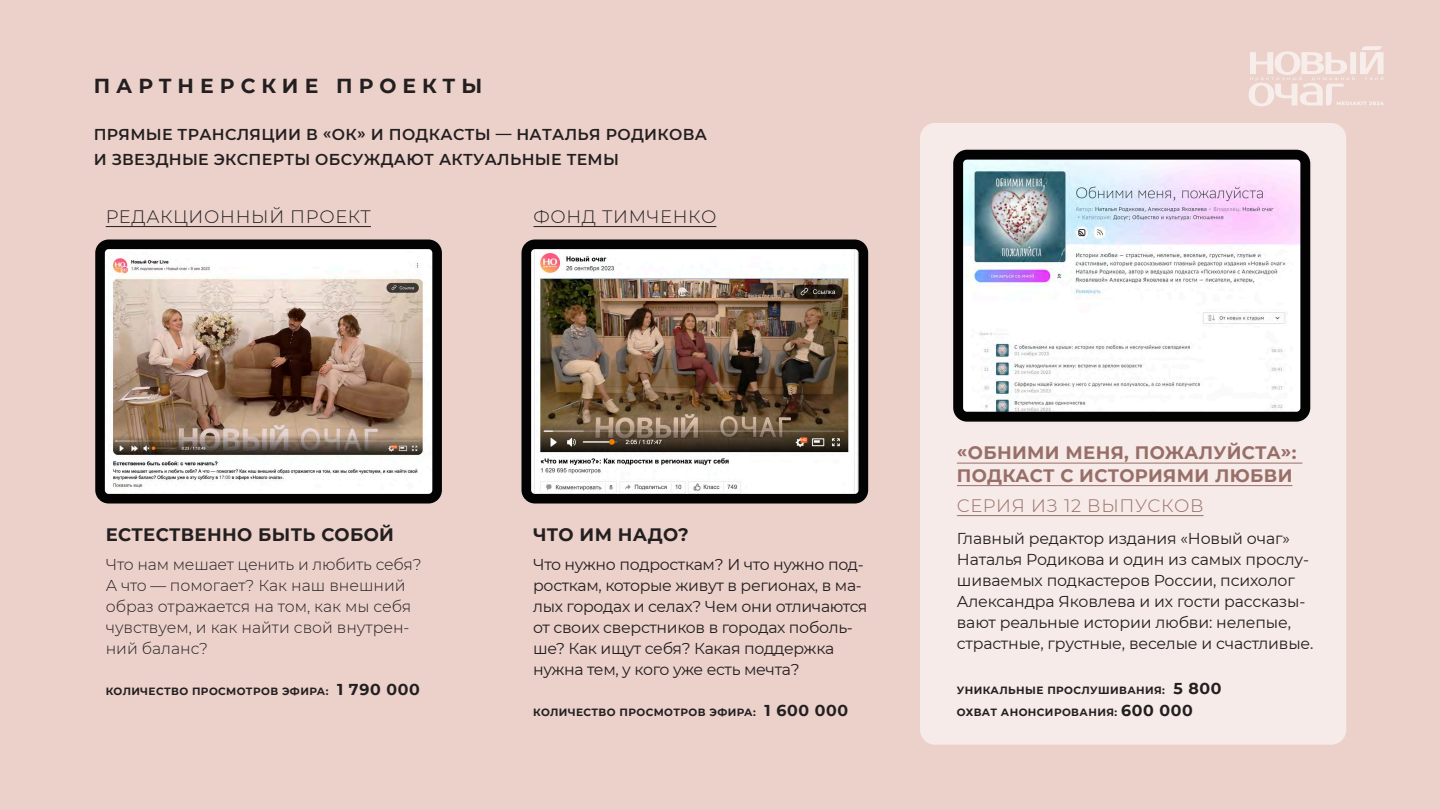
<style>
.page{position:relative;width:1440px;height:810px;background:#ebd1ca}
.page>*{position:absolute;margin:0;border:0;box-sizing:border-box;transform-origin:0 0}
.t1{font:700 20.25px "Montserrat";letter-spacing:.3em;color:#231f20}
.t2{font:700 18px/22.5px "Montserrat";letter-spacing:.02em;color:#986f68}
.t3{font:700 18px "Montserrat";letter-spacing:.02em;color:#231f20}
.t4{font:300 18px "Montserrat";letter-spacing:.04em;color:#231f20}
.t5{font:300 18px "Montserrat";letter-spacing:.04em;color:#986f68}
.t6{font:15.75px/21px "Montserrat";letter-spacing:-.02em;color:#231f20}
.t7{font:300 15.75px/21px "Montserrat";color:#231f20}
.t8{font:600 15.75px/25.5px "Montserrat";letter-spacing:.02em;color:#231f20}
.t9{font:700 10.5px "Montserrat";letter-spacing:.04em;color:#231f20}
.s1{font-size:15.75px}
</style>
<div class="page">
<img style="left:95px;top:240px;width:347px;height:264px">
<hr style="left:534px;top:226px;width:182px;height:1px;background:#231f20">
<div style="left:920px;top:123px;width:426px;height:622px;background:#f6ebe8;border-radius:15px"></div>
<svg style="left:953px;top:150px;width:357px;height:272px;background:#c9c9d0"></svg>
<hr style="left:957px;top:463px;width:345px;height:1px;background:#986f68">
<hr style="left:957px;top:485px;width:335px;height:1px;background:#986f68">
<hr style="left:957px;top:515px;width:247px;height:1px;background:#986f68">
<img style="left:522px;top:240px;width:346px;height:264px">
<svg style="left:1249px;top:46px;width:135px;height:60px"></svg>
<hr style="left:106px;top:226px;width:265px;height:1px;background:#231f20">
<p class="t1" style="left:94px;top:71px;width:390px">ПАРТНЕРСКИЕ ПРОЕКТЫ</p>
<p class="t8" style="left:94px;top:121px;width:615px">ПРЯМЫЕ ТРАНСЛЯЦИИ В «ОК» И ПОДКАСТЫ — НАТАЛЬЯ РОДИКОВА<br>И ЗВЕЗДНЫЕ ЭКСПЕРТЫ ОБСУЖДАЮТ АКТУАЛЬНЫЕ ТЕМЫ</p>
<p class="t4" style="left:106px;top:204px;width:267px">РЕДАКЦИОННЫЙ ПРОЕКТ</p>
<p class="t4" style="left:534px;top:204px;width:184px">ФОНД ТИМЧЕНКО</p>
<p class="t3" style="left:106px;top:522px;width:290px">ЕСТЕСТВЕННО БЫТЬ СОБОЙ</p>
<p class="t7" style="left:106px;top:553px;width:317px">Что нам мешает ценить и любить себя?<br>А что — помогает? Как наш внешний образ отражается на том, как мы себя чувствуем, и как найти свой внутрен&shy;ний баланс?</p>
<p class="t9" style="left:106px;top:684px;width:316px">КОЛИЧЕСТВО ПРОСМОТРОВ ЭФИРА: <span class="s1">1 790 000</span></p>
<p class="t3" style="left:533px;top:522px;width:157px">ЧТО ИМ НАДО?</p>
<p class="t6" style="left:533px;top:553px;width:336px">Что нужно подросткам? И что нужно под&shy;росткам, которые живут в регионах, в ма&shy;лых городах и селах? Чем они отличаются от своих сверстников в городах поболь&shy;ше? Как ищут себя? Какая поддержка нужна тем, у кого уже есть мечта?</p>
<p class="t9" style="left:533px;top:705px;width:316px">КОЛИЧЕСТВО ПРОСМОТРОВ ЭФИРА: <span class="s1">1 600 000</span></p>
<p class="t2" style="left:957px;top:441px;width:341px">«ОБНИМИ МЕНЯ, ПОЖАЛУЙСТА»:<br>ПОДКАСТ С ИСТОРИЯМИ ЛЮБВИ</p>
<p class="t5" style="left:957px;top:493px;width:248px">СЕРИЯ ИЗ 12 ВЫПУСКОВ</p>
<p class="t6" style="left:957px;top:527px;width:358px">Главный редактор издания «Новый очаг» Наталья Родикова и один из самых прослу&shy;шиваемых подкастеров России, психолог Александра Яковлева и их гости рассказы&shy;вают реальные истории любви: нелепые, страстные, грустные, веселые и счастливые.</p>
<p class="t9" style="left:957px;top:683px;width:266px">УНИКАЛЬНЫЕ ПРОСЛУШИВАНИЯ: <span class="s1">5 800</span></p>
<p class="t9" style="left:957px;top:705px;width:237px">ОХВАТ АНОНСИРОВАНИЯ: <span class="s1">600 000</span></p>
</div>
